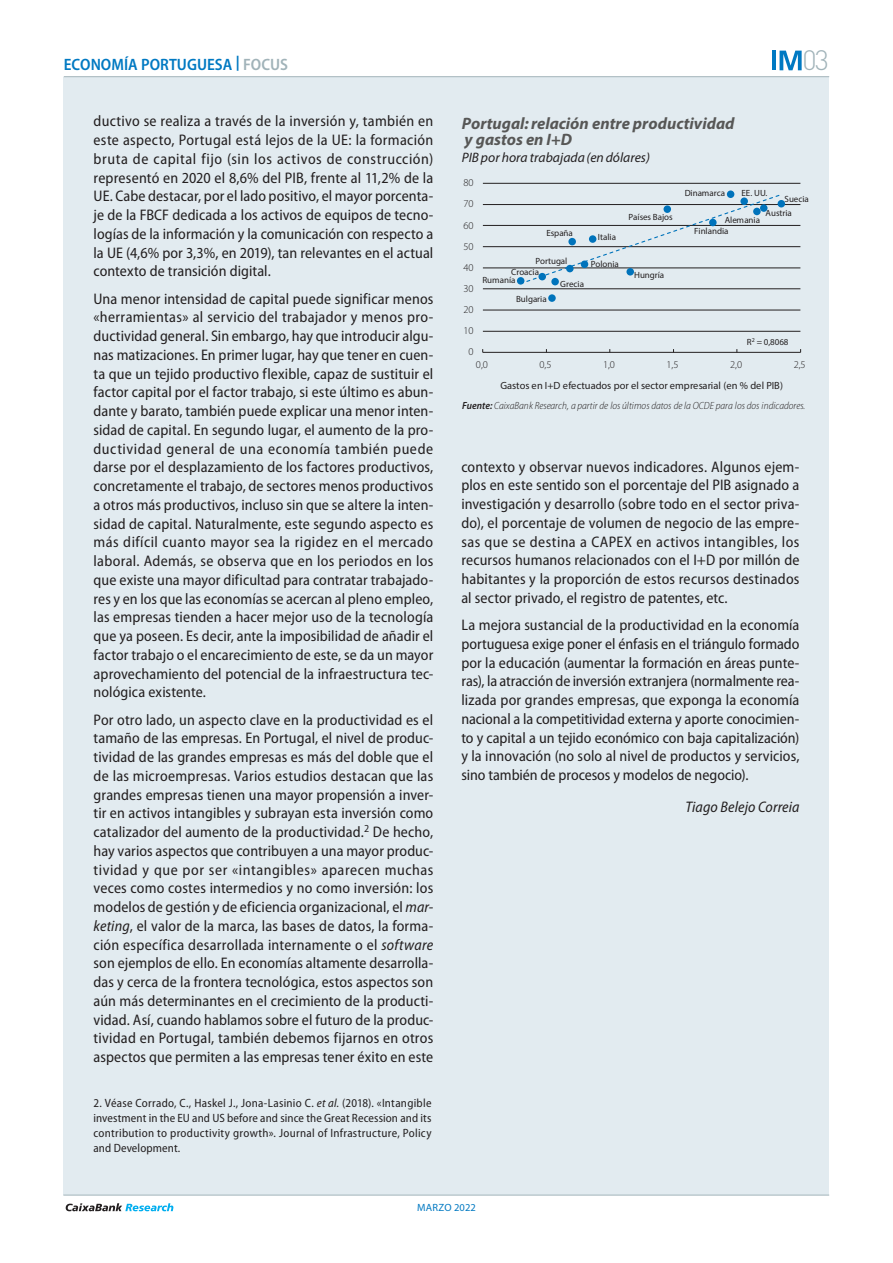
<style>
.page{position:relative;width:893px;height:1263px;background:#fff}
.page>*{position:absolute;margin:0;border:0;box-sizing:border-box;transform-origin:0 0}
.t1{font:300 27.6px "DIN Pro";color:#a1b3b9}
.t2{font:italic 700 16.5px/16.5px "Myriad Pro";color:#575756}
.t3{font:600 semi-condensed 16.5px "Myriad Pro";color:#0079c2}
.Texto_Focus{font:semi-condensed 15.3px/18.8px "Myriad Pro";letter-spacing:.005em;color:#231f20;text-align:justify}
.Firma_Focus{font:italic semi-condensed 15.3px "Myriad Pro";letter-spacing:.005em;color:#231f20}
.t4{font:italic 13.65px "Myriad Pro";letter-spacing:.005em;color:#231f20}
.Notas_Focus{font:semi-condensed 12px/15px "Myriad Pro";letter-spacing:.02em;color:#231f20;text-align:justify}
.t5{font:italic 300 semi-condensed 10.5px "Myriad Pro";letter-spacing:-.005em;color:#231f20}
.t6{font:10.5px "Myriad Pro";color:#231f20}
.t7{font:300 10.5px "Myriad Pro";letter-spacing:-.005em;color:#231f20}
.t8{font:10.5px "Myriad Pro";letter-spacing:.02em;color:#0079c2}
.t9{font:9px/14.4px "Myriad Pro";letter-spacing:-.01em;color:#231f20}
.s1{color:#a1b3b9}
.s2{font-style:italic}
.s3{font-weight:600}
</style>
<div class="page">
<div style="left:64px;top:77px;width:765px;height:1118px;background:#e2ebf0"></div>
<hr style="left:64px;top:76px;width:765px;height:1px;background:#a1b3b9">
<hr style="left:63px;top:1195px;width:766px;height:1px;background:#a1b3b9">
<svg style="left:66px;top:1203px;width:107px;height:8px"></svg>
<svg style="left:779px;top:51px;width:23px;height:19px"></svg>
<hr style="left:772px;top:51px;width:4px;height:19px;background:#0079c2">
<hr style="left:483px;top:331px;width:317px;height:1px;background:#231f20">
<hr style="left:483px;top:310px;width:317px;height:1px;background:#231f20">
<hr style="left:483px;top:289px;width:317px;height:1px;background:#231f20">
<hr style="left:483px;top:268px;width:317px;height:1px;background:#231f20">
<hr style="left:483px;top:246px;width:317px;height:1px;background:#231f20">
<hr style="left:483px;top:225px;width:317px;height:1px;background:#231f20">
<hr style="left:483px;top:204px;width:317px;height:1px;background:#231f20">
<hr style="left:483px;top:183px;width:317px;height:1px;background:#231f20">
<hr style="left:483px;top:352px;width:318px;height:1px;background:#231f20">
<svg style="left:727px;top:190px;width:7px;height:8px"></svg>
<div style="left:778px;top:200px;width:7px;height:7px;background:#0073bb;border-radius:50%"></div>
<div style="left:548px;top:294px;width:8px;height:8px;background:#0073bb;border-radius:50%"></div>
<svg style="left:519px;top:193px;width:264px;height:92px"></svg>
<p class="t3" style="left:64px;top:55px;width:226px">ECONOMÍA PORTUGUESA <sup>|</sup> <span class="s1">FOCUS</span></p>
<p class="Texto_Focus" style="left:94px;top:112px;width:341px">ductivo se realiza a través de la inversión y, también en este aspecto, Portugal está lejos de la UE: la formación bruta de capital fijo (sin los activos de construcción) representó en 2020 el 8,6% del PIB, frente al 11,2% de la UE. Cabe destacar, por el lado positivo, el mayor porcenta&shy;je de la FBCF dedicada a los activos de equipos de tecno&shy;logías de la información y la comunicación con respecto a la UE (4,6% por 3,3%, en 2019), tan relevantes en el actual contexto de transición digital.</p>
<p class="Texto_Focus" style="left:94px;top:289px;width:341px">Una menor intensidad de capital puede significar menos «herramientas» al servicio del trabajador y menos pro&shy;ductividad general. Sin embargo, hay que introducir algu&shy;nas matizaciones. En primer lugar, hay que tener en cuen&shy;ta que un tejido productivo flexible, capaz de sustituir el factor capital por el factor trabajo, si este último es abun&shy;dante y barato, también puede explicar una menor inten&shy;sidad de capital. En segundo lugar, el aumento de la pro&shy;ductividad general de una economía también puede darse por el desplazamiento de los factores productivos, concretamente el trabajo, de sectores menos productivos a otros más productivos, incluso sin que se altere la inten&shy;sidad de capital. Naturalmente, este segundo aspecto es más difícil cuanto mayor sea la rigidez en el mercado laboral. Además, se observa que en los periodos en los que existe una mayor dificultad para contratar trabajado&shy;res y en los que las economías se acercan al pleno empleo, las empresas tienden a hacer mejor uso de la tecnología que ya poseen. Es decir, ante la imposibilidad de añadir el factor trabajo o el encarecimiento de este, se da un mayor aprovechamiento del potencial de la infraestructura tec&shy;nológica existente.</p>
<p class="Texto_Focus" style="left:94px;top:710px;width:341px">Por otro lado, un aspecto clave en la productividad es el tamaño de las empresas. En Portugal, el nivel de produc&shy;tividad de las grandes empresas es más del doble que el de las microempresas. Varios estudios destacan que las grandes empresas tienen una mayor propensión a inver&shy;tir en activos intangibles y subrayan esta inversión como catalizador del aumento de la productividad.<sup>2</sup> De hecho, hay varios aspectos que contribuyen a una mayor produc&shy;tividad y que por ser «intangibles» aparecen muchas veces como costes intermedios y no como inversión: los modelos de gestión y de eficiencia organizacional, el <span class="s2">mar&shy;keting</span>, el valor de la marca, las bases de datos, la forma&shy;ción específica desarrollada internamente o el <span class="s2">software </span>son ejemplos de ello. En economías altamente desarrolla&shy;das y cerca de la frontera tecnológica, estos aspectos son aún más determinantes en el crecimiento de la producti&shy;vidad. Así, cuando hablamos sobre el futuro de la produc&shy;tividad en Portugal, también debemos fijarnos en otros aspectos que permiten a las empresas tener éxito en este</p>
<p class="Notas_Focus" style="left:94px;top:1096px;width:340px">2. Véase Corrado, C., Haskel J., Jona-Lasinio C. <span class="s2">et al.</span> (2018). «Intangible investment in the EU and US before and since the Great Recession and its contribution to productivity growth». Journal of Infrastructure, Policy and Development.</p>
<p class="t2" style="left:462px;top:115px;width:274px">Portugal:relación entre productividad y gastos en I+D</p>
<p class="t4" style="left:462px;top:149px;width:190px">PIB por hora trabajada(endólares)</p>
<p class="t7" style="left:463px;top:177px;width:12px">80</p>
<h1 class="t1" style="left:802px;top:39px;width:28px">03</h1>
<p class="t7" style="left:463px;top:198px;width:12px">70</p>
<p class="t7" style="left:463px;top:219px;width:12px">60</p>
<p class="t7" style="left:463px;top:240px;width:12px">50</p>
<p class="t7" style="left:463px;top:261px;width:12px">40</p>
<p class="t7" style="left:463px;top:282px;width:12px">30</p>
<p class="t7" style="left:463px;top:303px;width:12px">20</p>
<p class="t7" style="left:463px;top:324px;width:12px">10</p>
<p class="t7" style="left:469px;top:346px;width:7px">0</p>
<p class="t9" style="left:546px;top:225px;width:28px">España</p>
<p class="t9" style="left:598px;top:229px;width:20px">Italia</p>
<p class="t9" style="left:591px;top:257px;width:30px">Polonia</p>
<p class="t9" style="left:535px;top:253px;width:33px">Portugal</p>
<p class="t9" style="left:482px;top:268px;width:58px;line-height:8.1px;text-indent:29px">Croacia<br>Rumanía</p>
<p class="t9" style="left:560px;top:276px;width:25px">Grecia</p>
<p class="t9" style="left:516px;top:291px;width:32px">Bulgaria</p>
<p class="t9" style="left:685px;top:186px;width:42px">Dinamarca</p>
<p class="t9" style="left:741px;top:186px;width:27px">EE. UU.</p>
<p class="t9" style="left:766px;top:192px;width:45px;text-indent:19px">Suecia<br>Austria</p>
<p class="t9" style="left:628px;top:210px;width:46px">Países Bajos</p>
<p class="t9" style="left:694px;top:215px;width:67px;line-height:10.6px;text-indent:30px">Alemania<br>Finlandia</p>
<p class="t9" style="left:634px;top:268px;width:32px">Hungría</p>
<p class="t9" style="left:747px;top:334px;width:43px">R<sup>2</sup> = 0,8068</p>
<p class="t7" style="left:476px;top:358px;width:13px">0,0</p>
<p class="t7" style="left:539px;top:358px;width:13px">0,5</p>
<p class="t7" style="left:603px;top:358px;width:13px">1,0</p>
<p class="t7" style="left:667px;top:358px;width:13px">1,5</p>
<p class="t7" style="left:730px;top:358px;width:13px">2,0</p>
<p class="t7" style="left:794px;top:358px;width:13px">2,5</p>
<p class="t6" style="left:500px;top:379px;width:284px">Gastos en I+D efectuados por el sector empresarial (en % del PIB)</p>
<p class="t5" style="left:462px;top:400px;width:345px"><span class="s3">Fuente:</span> CaixaBank Research, a partir de los últimos datos de la OCDE para los dos indicadores.</p>
<p class="Texto_Focus" style="left:461px;top:457px;width:340px">contexto y observar nuevos indicadores. Algunos ejem&shy;plos en este sentido son el porcentaje del PIB asignado a investigación y desarrollo (sobre todo en el sector priva&shy;do), el porcentaje de volumen de negocio de las empre&shy;sas que se destina a CAPEX en activos intangibles, los recursos humanos relacionados con el I+D por millón de habitantes y la proporción de estos recursos destinados al sector privado, el registro de patentes, etc.</p>
<p class="Texto_Focus" style="left:461px;top:616px;width:340px">La mejora sustancial de la productividad en la economía portuguesa exige poner el énfasis en el triángulo formado por la educación (aumentar la formación en áreas punte&shy;ras), la atracción de inversión extranjera (normalmente rea&shy;lizada por grandes empresas, que exponga la economía nacional a la competitividad externa y aporte conocimien&shy;to y capital a un tejido económico con baja capitalización) y la innovación (no solo al nivel de productos y servicios, sino también de procesos y modelos de negocio).</p>
<p class="Firma_Focus" style="left:685px;top:798px;width:116px">Tiago Belejo Correia</p>
<p class="t8" style="left:417px;top:1201px;width:60px">MARZO 2022</p>
</div>
